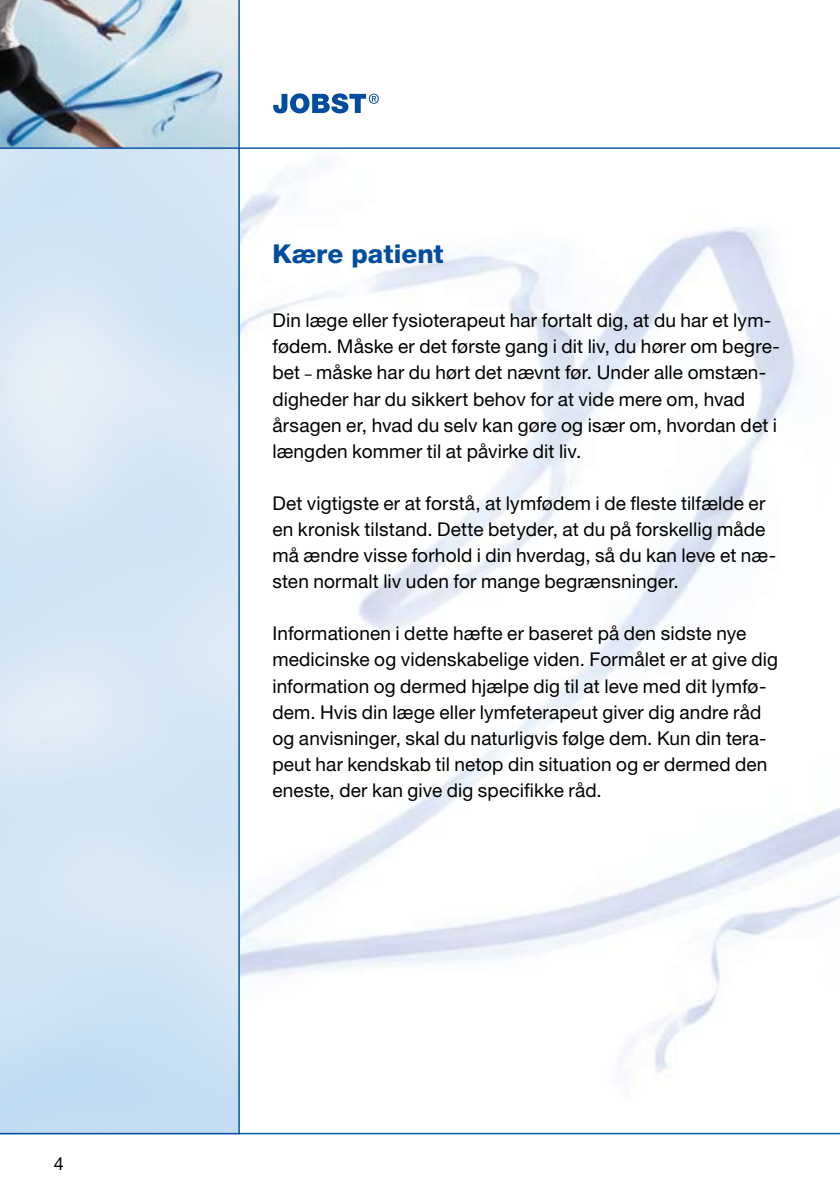
<style>
.page{position:relative;width:840px;height:1191px;background:#fff}
.page>*{position:absolute;margin:0;border:0;box-sizing:border-box;transform-origin:0 0}
.t1{font:800 26px "Helvetica Neue";color:#004d9f}
.t2{font:19px/26px "Helvetica Neue";letter-spacing:.005em;color:#000}
.t3{font:18px "Helvetica Neue";color:#000}
.s1{font-size:14px}
</style>
<div class="page">
<img style="left:240px;top:158px;width:582px;height:915px">
<img style="left:0;top:0;width:238px;height:1132px">
<hr style="left:238px;top:0;width:2px;height:1134px;background:#004d9f">
<hr style="left:0;top:1132px;width:839px;height:2px;background:#004d9f">
<hr style="left:0;top:147px;width:839px;height:2px;background:#004d9f">
<svg style="left:273px;top:93px;width:105px;height:20px"></svg>
<p class="t3" style="left:54px;top:1153px;width:12px">4</p>
<h1 class="t1" style="left:272px;top:238px;width:173px">Kære patient</h1>
<p class="t2" style="left:272px;top:307px;width:508px">Din læge eller fysioterapeut har fortalt dig, at du har et lym&shy;fødem. Måske er det første gang i dit liv, du hører om begre&shy;bet <span class="s1">–</span> måske har du hørt det nævnt før. Under alle omstæn&shy;digheder har du sikkert behov for at vide mere om, hvad årsagen er, hvad du selv kan gøre og især om, hvordan det i længden kommer til at påvirke dit liv.</p>
<p class="t2" style="left:272px;top:490px;width:505px">Det vigtigste er at forstå, at lymfødem i de fleste tilfælde er en kronisk tilstand. Dette betyder, at du på forskellig måde må ændre visse forhold i din hverdag, så du kan leve et næ&shy;sten normalt liv uden for mange begrænsninger.</p>
<p class="t2" style="left:272px;top:620px;width:506px">Informationen i dette hæfte er baseret på den sidste nye medicinske og videnskabelige viden. Formålet er at give dig information og dermed hjælpe dig til at leve med dit lymfø&shy;dem. Hvis din læge eller lymfeterapeut giver dig andre råd og anvisninger, skal du naturligvis følge dem. Kun din tera&shy;peut har kendskab til netop din situation og er dermed den eneste, der kan give dig specifikke råd.</p>
</div>
